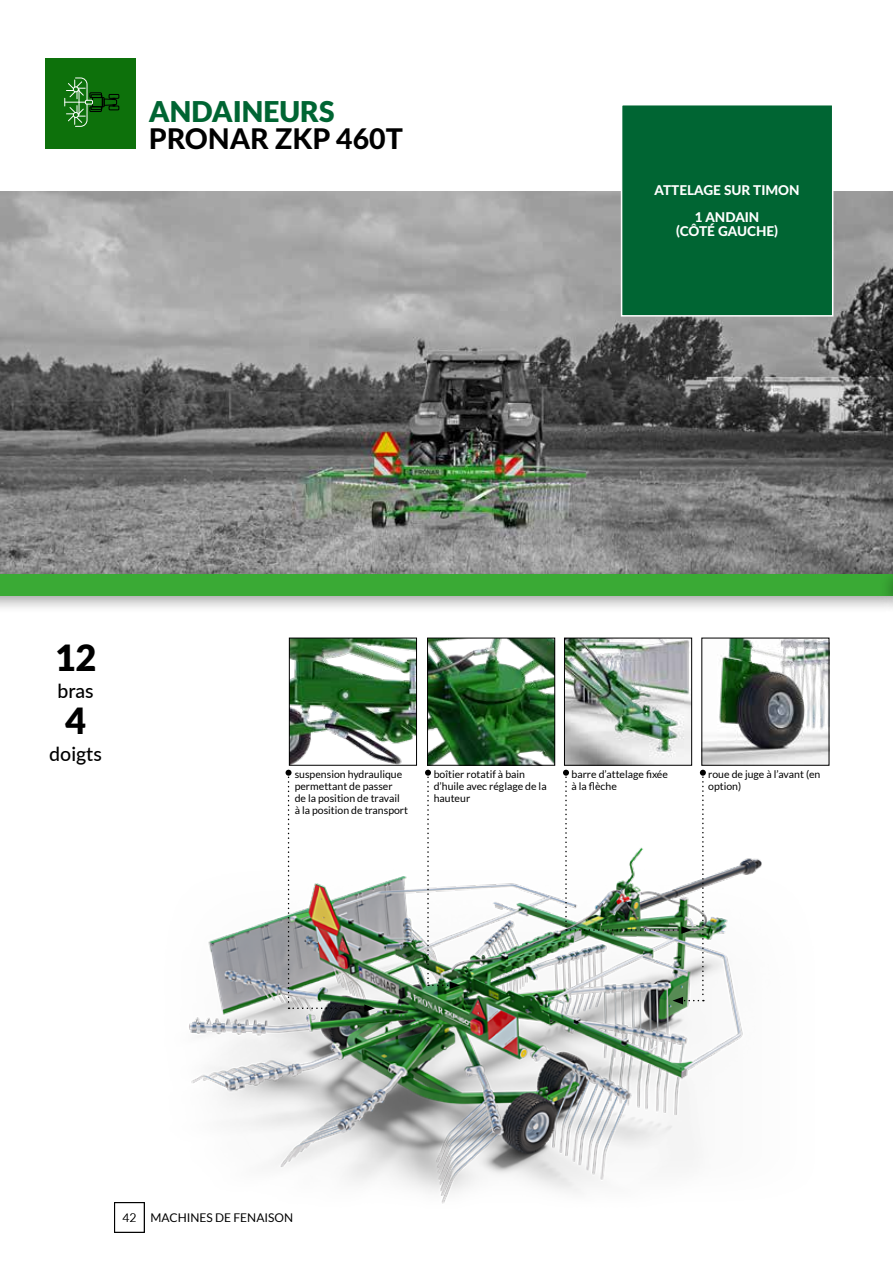
<style>
.page{position:relative;width:893px;height:1263px;background:#fff}
.page>*{position:absolute;margin:0;border:0;box-sizing:border-box;transform-origin:0 0}
.t1{font:900 36px "Lato";color:#000}
.t2{font:800 28.5px "Lato";color:#000}
.t3{font:900 28.5px "Lato";color:#006533}
.t4{font:500 19.5px "Lato";color:#000}
.t5{font:800 13.5px/27px "Lato";color:#fff;text-align:center}
.t6{font:12px "Lato";color:#000}
.t7{font:10.5px/12px "Lato";color:#000}
.s1{font-weight:300}
</style>
<div class="page">
<img style="left:0;top:192px;width:893px;height:372px">
<img style="left:189px;top:858px;width:573px;height:346px">
<div style="left:114px;top:1202px;width:31px;height:30px;border:1px solid #000"></div>
<svg style="left:425px;top:770px;width:35px;height:219px"></svg>
<img style="left:286px;top:770px;width:89px;height:242px">
<img style="left:563px;top:770px;width:143px;height:234px">
<div style="left:0;top:564px;width:893px;height:50px;background:#000;opacity:.4"></div>
<div style="left:0;top:574px;width:893px;height:22px;background:#3aaa35"></div>
<div style="left:879px;top:564px;width:14px;height:50px;background:#000;opacity:.4"></div>
<svg style="left:892px;top:574px;width:1px;height:22px"></svg>
<div style="left:46px;top:58px;width:90px;height:91px;background:#0d710b"></div>
<img style="left:704px;top:640px;width:123px;height:123px">
<img style="left:429px;top:640px;width:124px;height:123px">
<div style="left:427px;top:638px;width:128px;height:127px;border:1px solid #000"></div>
<img style="left:566px;top:640px;width:124px;height:123px">
<div style="left:564px;top:638px;width:128px;height:127px;border:1px solid #000"></div>
<img style="left:291px;top:640px;width:124px;height:123px">
<div style="left:289px;top:638px;width:128px;height:127px;border:1px solid #000"></div>
<div style="left:622px;top:105px;width:211px;height:211px;background:#006533"></div>
<div style="left:621px;top:104px;width:212px;height:213px;border:2px solid #fff"></div>
<div style="left:109px;top:94px;width:10px;height:5px;border:1px solid #000"></div>
<div style="left:109px;top:106px;width:10px;height:4px;border:1px solid #000"></div>
<svg style="left:64px;top:77px;width:53px;height:50px"></svg>
<h2 class="t3" style="left:149px;top:95px;width:187px">ANDAINEURS</h2>
<h2 class="t2" style="left:149px;top:117px;width:256px">PRONAR ZKP 460T</h2>
<p class="t5" style="left:655px;top:176px;width:147px">ATTELAGE SUR TIMON<br>1 ANDAIN</p>
<p class="t5" style="left:676px;top:217px;width:103px">(CÔTÉ GAUCHE)</p>
<h1 class="t1" style="left:55px;top:637px;width:43px">12</h1>
<h3 class="t4" style="left:57px;top:677px;width:38px">bras</h3>
<h1 class="t1" style="left:65px;top:700px;width:22px">4</h1>
<h3 class="t4" style="left:49px;top:740px;width:54px">doigts</h3>
<p class="t7" style="left:295px;top:768px;width:115px">suspension hydraulique permettant de passer<br>de la position de travail<br>à la position de transport</p>
<p class="t7" style="left:434px;top:768px;width:114px">boîtier rotatif à bain d’huile avec réglage de la hauteur</p>
<p class="t7" style="left:708px;top:768px;width:114px">roue de juge à l’avant (en option)</p>
<p class="t7" style="left:571px;top:768px;width:98px">barre d’attelage fixée à la flèche</p>
<p class="t6" style="left:122px;top:1211px;width:172px"><span class="s1">42</span> MACHINES DE FENAISON</p>
</div>
